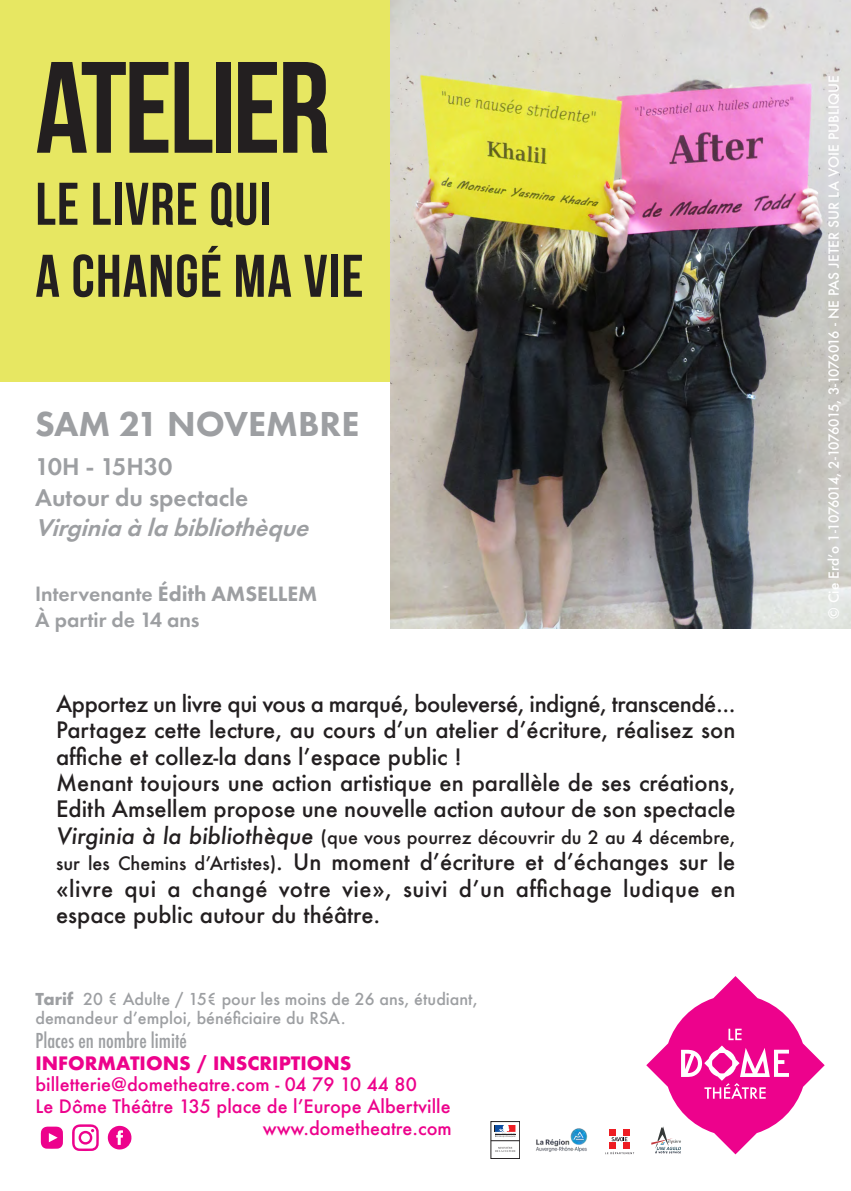
<style>
.page{position:relative;width:851px;height:1191px;background:#fff}
.page>*{position:absolute;margin:0;border:0;box-sizing:border-box;transform-origin:0 0}
.t1{font:700 129.6px "Bebas Neue";letter-spacing:-.02em;color:#231f20}
.t2{font:700 60px "Bebas Neue";letter-spacing:.02em;color:#231f20}
.t3{font:800 36px "Futura PT";color:#9d9fa2}
.t4{font:600 25.2px "Futura PT";color:#9d9fa2}
.t5{font:italic 600 25.2px "Futura PT";color:#9d9fa2}
.t6{font:500 22px/26.4px "Futura";color:#231f20}
.t7{font:500 22px "Futura";letter-spacing:-.02em;color:#231f20}
.t8{font:800 21.6px "Futura PT";color:#9d9fa2}
.t9{font:600 21.6px "Futura PT";color:#9d9fa2}
.t10{font:500 condensed 20px "Futura";color:#9d9fa2}
.t11{font:500 18px "Futura";color:#ed028c}
.t12{font:500 18px "Futura";color:#231f20}
.t13{font:700 18px "Futura";color:#ed028c}
.t14{font:500 16px "Futura";color:#9d9fa2}
.t15{font:500 13.6px "Futura";color:#fff}
.s1{font-weight:600}
.s2{font-size:22px}
.s3{font-size:18px}
.s4{font-weight:700}
</style>
<div class="page">
<div style="left:0;top:0;width:399px;height:382px;background:#e7e762"></div>
<img style="left:390px;top:0;width:460px;height:628px">
<svg style="left:108px;top:1125px;width:24px;height:25px"></svg>
<svg style="left:72px;top:1124px;width:27px;height:27px"></svg>
<svg style="left:41px;top:1126px;width:22px;height:22px"></svg>
<svg style="left:646px;top:976px;width:178px;height:178px"></svg>
<div style="left:609px;top:1129px;width:7px;height:7px;background:#ee1d23"></div>
<div style="left:622px;top:1129px;width:7px;height:7px;background:#ee1d23"></div>
<div style="left:609px;top:1142px;width:7px;height:7px;background:#ee1d23"></div>
<div style="left:622px;top:1142px;width:7px;height:7px;background:#ee1d23"></div>
<svg style="left:605px;top:1151px;width:29px;height:3px"></svg>
<svg style="left:611px;top:1137px;width:16px;height:4px"></svg>
<img style="left:536px;top:1128px;width:52px;height:24px">
<div style="left:490px;top:1121px;width:29px;height:37px;border:1px solid #231f20"></div>
<svg style="left:491px;top:1125px;width:28px;height:27px"></svg>
<p class="t1" style="left:35px;top:37px;width:296px">ATELIER</p>
<p class="t2" style="left:35px;top:171px;width:237px">LE LIVRE QUI</p>
<p class="t2" style="left:35px;top:243px;width:329px">A CHANGÉ MA VIE</p>
<p class="t3" style="left:35px;top:401px;width:326px">SAM 21 NOVEMBRE</p>
<p class="t4" style="left:35px;top:451px;width:139px">10H - 15H30</p>
<p class="t4" style="left:35px;top:481px;width:215px">Autour du spectacle</p>
<p class="t5" style="left:35px;top:512px;width:282px">Virginiaàlabibliothèque</p>
<p class="t8" style="left:35px;top:581px;width:284px"><span class="s1">Intervenante</span> Édith AMSELLEM</p>
<p class="t9" style="left:35px;top:606px;width:166px">À partir de 14 ans</p>
<p class="t7" style="left:56px;top:688px;width:680px">Apportez un livre qui vous a marqué, bouleversé, indigné, transcendé...</p>
<p class="t6" style="left:56px;top:716px;width:680px">Partagez cette lecture, au cours d’un atelier d’écriture, réalisez son affiche et collez-la dans l’espace public !</p>
<p class="t6" style="left:56px;top:769px;width:680px">Menant toujours une action artistique en parallèle de ses créations,<br>Edith Amsellem propose une nouvelle action autour de son spectacle</p>
<p class="t12" style="left:56px;top:824px;width:680px"><span class="s2">Virginia à la bibliothèque</span> (que vous pourrez découvrir du 2 au 4 décembre,</p>
<p class="t6" style="left:56px;top:848px;width:680px;text-align:justify"><span class="s3">sur les Chemins d’Artistes)</span>. Un moment d’écriture et d’échanges sur le «livre qui a changé votre vie», suivi d’un affichage ludique en espace public autour du théâtre.</p>
<p class="t14" style="left:35px;top:988px;width:443px"><span class="s4">Tarif</span> 20 € Adulte / 15€ pour les moins de 26 ans, étudiant,</p>
<p class="t14" style="left:35px;top:1007px;width:312px">demandeur d’emploi, bénéficiaire du RSA.</p>
<p class="t10" style="left:35px;top:1028px;width:153px">Places en nombre limité</p>
<p class="t13" style="left:35px;top:1050px;width:317px">INFORMATIONS / INSCRIPTIONS</p>
<p class="t11" style="left:35px;top:1072px;width:383px">billetterie@dometheatre.com - 04 79 10 44 80</p>
<p class="t11" style="left:35px;top:1094px;width:416px">Le Dôme Théâtre 135 place de l’Europe Albertville</p>
<p class="t11" style="left:263px;top:1115px;width:190px">www.dometheatre.com</p>
<p class="t15" style="left:824px;top:619px;width:545px;rotate:-90deg">© Cie Erd’o 1-1076014, 2-1076015, 3-1076016 - NE PAS JETER SUR LA VOIE PUBLIQUE</p>
</div>
